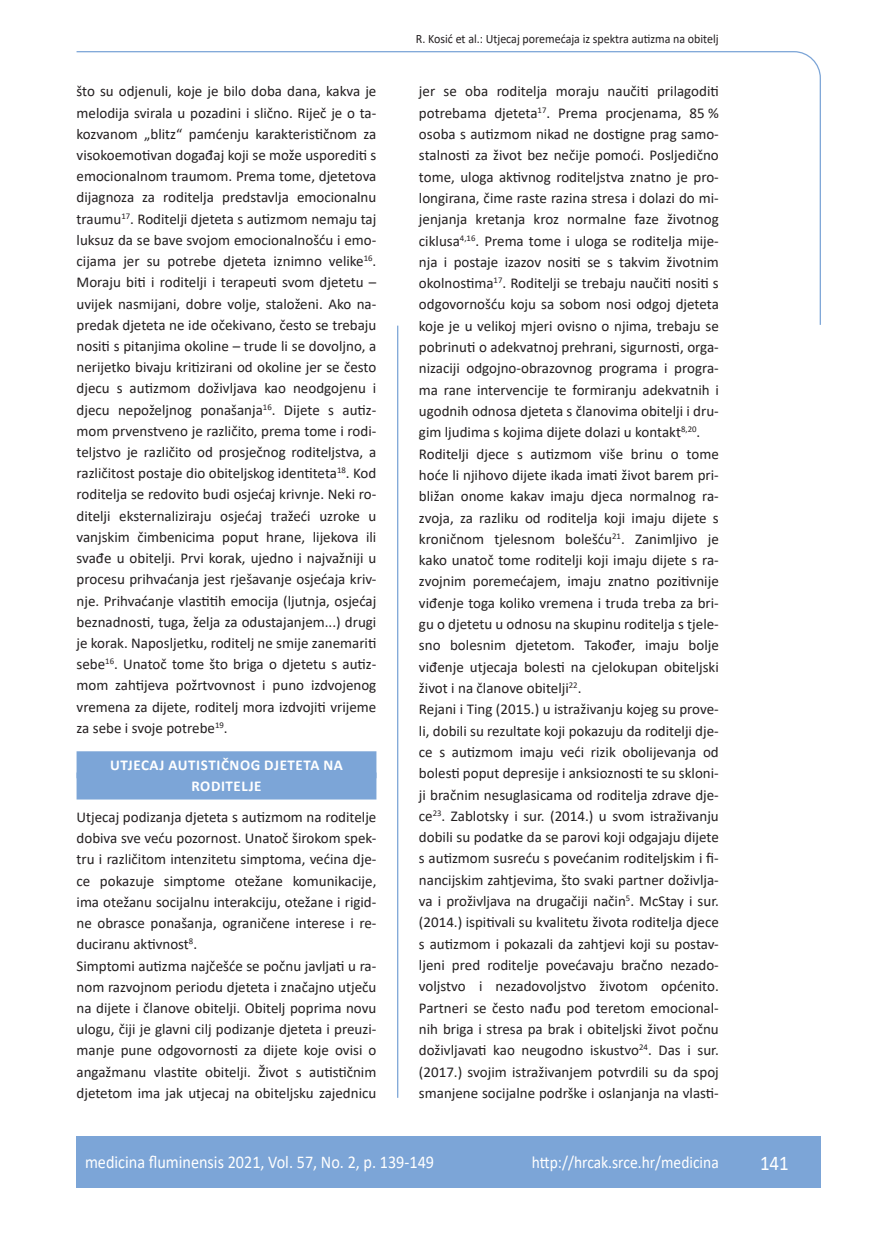
<style>
.page{position:relative;width:872px;height:1234px;background:#fff}
.page>*{position:absolute;margin:0;border:0;box-sizing:border-box;transform-origin:0 0}
.t1{font:21px "Calibri";color:#fff;scale:.9 1}
.t2{font:18px "Calibri";color:#fff;scale:.9 1}
.t3{font:17.25px "Calibri";color:#fff;scale:.9 1}
.osnovni_tekst{font:15px/21.3px "Calibri";color:#231f20;text-align:justify}
.naslov_ruler{font:700 15px "Calibri";letter-spacing:.04em;color:#fff}
.glava{font:12.75px "Calibri";color:#231f20;scale:.94 1}
</style>
<div class="page">
<svg style="left:76px;top:51px;width:745px;height:275px"></svg>
<hr style="left:397px;top:325px;width:1px;height:772px;background:#7ca5d7">
<div style="left:77px;top:1135px;width:744px;height:51px;background:#7ca5d7"></div>
<div style="left:77px;top:751px;width:299px;height:27px;background:#7ca5d7"></div>
<div style="left:77px;top:772px;width:299px;height:27px;background:#7ca5d7"></div>
<p class="osnovni_tekst" style="left:77px;top:80px;width:301px">što su odjenuli, koje je bilo doba dana, kakva je melodija svirala u pozadini i slično. Riječ je o ta&shy;kozvanom „blitz“ pamćenju karakterističnom za visokoemotivan događaj koji se može usporediti s emocionalnom traumom. Prema tome, djetetova dijagnoza za roditelja predstavlja emocionalnu traumu<sup>17</sup>. Roditelji djeteta s autizmom nemaju taj luksuz da se bave svojom emocionalnošću i emo&shy;cijama jer su potrebe djeteta iznimno velike<sup>16</sup>.<br>Moraju biti i roditelji i terapeuti svom djetetu – uvijek nasmijani, dobre volje, staloženi. Ako na&shy;predak djeteta ne ide očekivano, često se trebaju nositi s pitanjima okoline – trude li se dovoljno, a nerijetko bivaju kritizirani od okoline jer se često djecu s autizmom doživljava kao neodgojenu i djecu nepoželjnog ponašanja<sup>16</sup>. Dijete s autiz&shy;mom prvenstveno je različito, prema tome i rodi&shy;teljstvo je različito od prosječnog roditeljstva, a različitost postaje dio obiteljskog identiteta<sup>18</sup>. Kod roditelja se redovito budi osjećaj krivnje. Neki ro&shy;ditelji eksternaliziraju osjećaj tražeći uzroke u vanjskim čimbenicima poput hrane, lijekova ili svađe u obitelji. Prvi korak, ujedno i najvažniji u procesu prihvaćanja jest rješavanje osjećaja kriv&shy;nje. Prihvaćanje vlastitih emocija (ljutnja, osjećaj beznadnosti, tuga, želja za odustajanjem...) drugi je korak. Naposljetku, roditelj ne smije zanemariti sebe<sup>16</sup>. Unatoč tome što briga o djetetu s autiz&shy;mom zahtijeva požrtvovnost i puno izdvojenog vremena za dijete, roditelj mora izdvojiti vrijeme za sebe i svoje potrebe<sup>19</sup>.</p>
<p class="naslov_ruler" style="left:110px;top:754px;width:234px">UTJECAJ AUTISTIČNOG DJETETA NA</p>
<p class="naslov_ruler" style="left:191px;top:775px;width:72px">RODITELJE</p>
<p class="osnovni_tekst" style="left:77px;top:805px;width:301px">Utjecaj podizanja djeteta s autizmom na roditelje dobiva sve veću pozornost. Unatoč širokom spek&shy;tru i različitom intenzitetu simptoma, većina dje&shy;ce pokazuje simptome otežane komunikacije, ima otežanu socijalnu interakciju, otežane i rigid&shy;ne obrasce ponašanja, ograničene interese i re&shy;duciranu aktivnost<sup>8</sup>.</p>
<p class="osnovni_tekst" style="left:77px;top:954px;width:301px">Simptomi autizma najčešće se počnu javljati u ra&shy;nom razvojnom periodu djeteta i značajno utječu na dijete i članove obitelji. Obitelj poprima novu ulogu, čiji je glavni cilj podizanje djeteta i preuzi&shy;manje pune odgovornosti za dijete koje ovisi o angažmanu vlastite obitelji. Život s autističnim djetetom ima jak utjecaj na obiteljsku zajednicu</p>
<p class="glava" style="left:416px;top:29px;width:324px">R. Kosić et al.: Utjecaj poremećaja iz spektra autizma na obitelj</p>
<p class="osnovni_tekst" style="left:419px;top:80px;width:301px">jer se oba roditelja moraju naučiti prilagoditi potrebama djeteta<sup>17</sup>. Prema procjenama, 85 % osoba s autizmom nikad ne dostigne prag samo&shy;stalnosti za život bez nečije pomoći. Posljedično tome, uloga aktivnog roditeljstva znatno je pro&shy;longirana, čime raste razina stresa i dolazi do mi&shy;jenjanja kretanja kroz normalne faze životnog ciklusa<sup>4,16</sup>. Prema tome i uloga se roditelja mije&shy;nja i postaje izazov nositi se s takvim životnim okolnostima<sup>17</sup>. Roditelji se trebaju naučiti nositi s odgovornošću koju sa sobom nosi odgoj djeteta koje je u velikoj mjeri ovisno o njima, trebaju se pobrinuti o adekvatnoj prehrani, sigurnosti, orga&shy;nizaciji odgojno-obrazovnog programa i progra&shy;ma rane intervencije te formiranju adekvatnih i ugodnih odnosa djeteta s članovima obitelji i dru&shy;gim ljudima s kojima dijete dolazi u kontakt<sup>8,20</sup>.</p>
<p class="osnovni_tekst" style="left:419px;top:442px;width:301px">Roditelji djece s autizmom više brinu o tome hoće li njihovo dijete ikada imati život barem pri&shy;bližan onome kakav imaju djeca normalnog ra&shy;zvoja, za razliku od roditelja koji imaju dijete s kroničnom tjelesnom bolešću<sup>21</sup>. Zanimljivo je kako unatoč tome roditelji koji imaju dijete s ra&shy;zvojnim poremećajem, imaju znatno pozitivnije viđenje toga koliko vremena i truda treba za bri&shy;gu o djetetu u odnosu na skupinu roditelja s tjele&shy;sno bolesnim djetetom. Također, imaju bolje viđenje utjecaja bolesti na cjelokupan obiteljski život i na članove obitelji<sup>22</sup>.</p>
<p class="osnovni_tekst" style="left:419px;top:698px;width:301px">Rejani i Ting (2015.) u istraživanju kojeg su prove&shy;li, dobili su rezultate koji pokazuju da roditelji dje&shy;ce s autizmom imaju veći rizik obolijevanja od bolesti poput depresije i anksioznosti te su skloni&shy;ji bračnim nesuglasicama od roditelja zdrave dje&shy;ce<sup>23</sup>. Zablotsky i sur. (2014.) u svom istraživanju dobili su podatke da se parovi koji odgajaju dijete s autizmom susreću s povećanim roditeljskim i fi&shy;nancijskim zahtjevima, što svaki partner doživlja&shy;va i proživljava na drugačiji način<sup>5</sup>. McStay i sur. (2014.) ispitivali su kvalitetu života roditelja djece s autizmom i pokazali da zahtjevi koji su postav&shy;ljeni pred roditelje povećavaju bračno nezado&shy;voljstvo i nezadovoljstvo životom općenito.<br>Partneri se često nađu pod teretom emocional&shy;nih briga i stresa pa brak i obiteljski život počnu doživljavati kao neugodno iskustvo<sup>24</sup>. Das i sur. (2017.) svojim istraživanjem potvrdili su da spoj smanjene socijalne podrške i oslanjanja na vlasti-</p>
<p class="t2" style="left:85px;top:1149px;width:389px">medicina fluminensis 2021, Vol. 57, No. 2, p. 139-149</p>
<p class="t3" style="left:532px;top:1150px;width:209px">http://hrcak.srce.hr/medicina</p>
<p class="t1" style="left:760px;top:1147px;width:33px">141</p>
</div>
